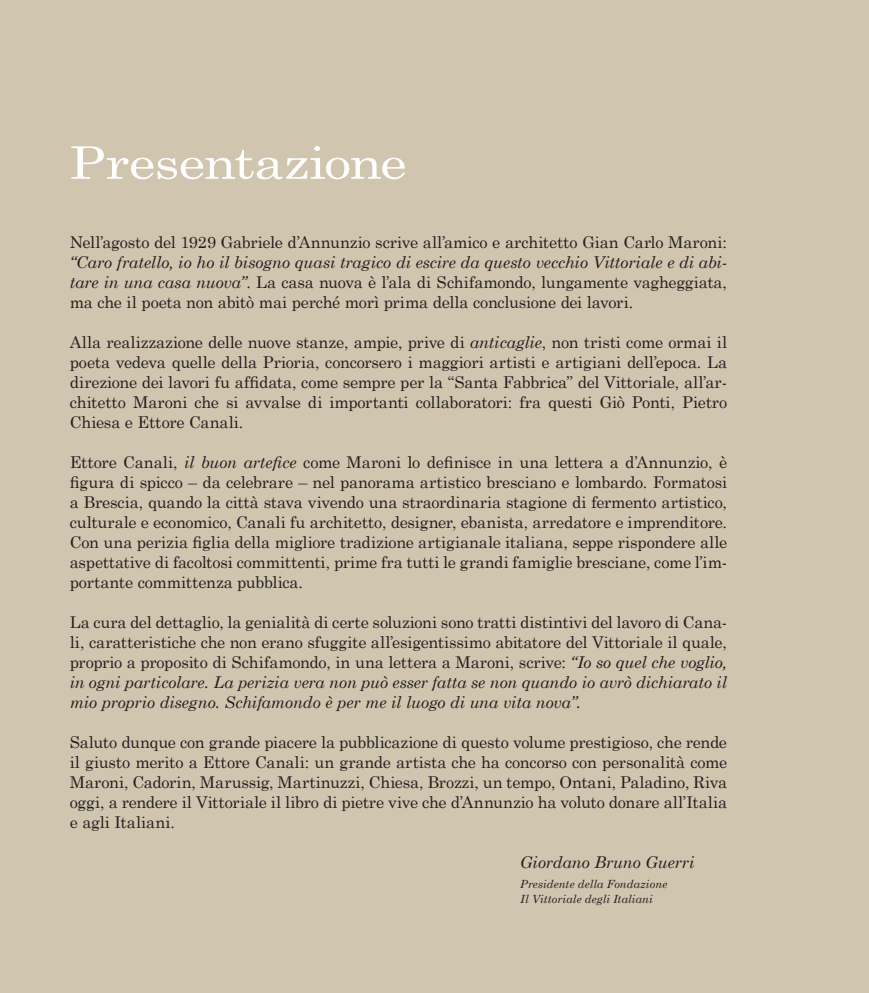
<style>
.page{position:relative;width:869px;height:993px;background:#fff}
.page>*{position:absolute;margin:0;border:0;box-sizing:border-box;transform-origin:0 0}
.t1{font:44.75px "Century Schoolbook";letter-spacing:-.02em;color:#fff;scale:1.2 1}
.t2{font:16.25px/20px "Century Schoolbook";letter-spacing:-.01em;color:#231f20;text-align:justify}
.t3{font:italic 16.25px "Century Schoolbook";letter-spacing:-.005em;color:#231f20}
.t4{font:italic 11.25px/15px "Century Schoolbook";letter-spacing:.005em;color:#231f20}
.s1{font-style:italic}
</style>
<div class="page">
<div style="left:0;top:0;width:868px;height:992px;background:#d0c6af"></div>
<h1 class="t1" style="left:69px;top:134px;width:283px">Presentazione</h1>
<p class="t2" style="left:70px;top:231px;width:658px">Nell’agosto del 1929 Gabriele d’Annunzio scrive all’amico e architetto Gian Carlo Maroni:</p>
<p class="t2" style="left:70px;top:251px;width:658px"><span class="s1">“Caro fratello, io ho il bisogno quasi tragico di escire da questo vecchio Vittoriale e di abi&shy;tare in una casa nuova”</span>. La casa nuova è l’ala di Schifamondo, lungamente vagheggiata, ma che il poeta non abitò mai perché morì prima della conclusione dei lavori.</p>
<p class="t2" style="left:70px;top:331px;width:658px">Alla realizzazione delle nuove stanze, ampie, prive di <span class="s1">anticaglie</span>, non tristi come ormai il poeta vedeva quelle della Prioria, concorsero i maggiori artisti e artigiani dell’epoca. La direzione dei lavori fu affidata, come sempre per la “Santa Fabbrica” del Vittoriale, all’ar&shy;chitetto Maroni che si avvalse di importanti collaboratori: fra questi Giò Ponti, Pietro Chiesa e Ettore Canali.</p>
<p class="t2" style="left:70px;top:451px;width:658px">Ettore Canali, <span class="s1">il buon artefice</span> come Maroni lo definisce in una lettera a d’Annunzio, è figura di spicco – da celebrare – nel panorama artistico bresciano e lombardo. Formatosi a Brescia, quando la città stava vivendo una straordinaria stagione di fermento artistico, culturale e economico, Canali fu architetto, designer, ebanista, arredatore e imprenditore.<br>Con una perizia figlia della migliore tradizione artigianale italiana, seppe rispondere alle aspettative di facoltosi committenti, prime fra tutti le grandi famiglie bresciane, come l’im&shy;portante committenza pubblica.</p>
<p class="t2" style="left:70px;top:611px;width:658px">La cura del dettaglio, la genialità di certe soluzioni sono tratti distintivi del lavoro di Cana&shy;li, caratteristiche che non erano sfuggite all’esigentissimo abitatore del Vittoriale il quale, proprio a proposito di Schifamondo, in una lettera a Maroni, scrive: <span class="s1">“Io so quel che voglio, in ogni particolare. La perizia vera non può esser fatta se non quando io avrò dichiarato il mio proprio disegno. Schifamondo è per me il luogo di una vita nova”.</span></p>
<p class="t2" style="left:70px;top:731px;width:658px">Saluto dunque con grande piacere la pubblicazione di questo volume prestigioso, che rende il giusto merito a Ettore Canali: un grande artista che ha concorso con personalità come Maroni, Cadorin, Marussig, Martinuzzi, Chiesa, Brozzi, un tempo, Ontani, Paladino, Riva oggi, a rendere il Vittoriale il libro di pietre vive che d’Annunzio ha voluto donare all’Italia e agli Italiani.</p>
<p class="t3" style="left:520px;top:852px;width:176px">Giordano Bruno Guerri</p>
<p class="t4" style="left:520px;top:876px;width:149px">Presidente della Fondazione<br>Il Vittoriale degli Italiani</p>
</div>
